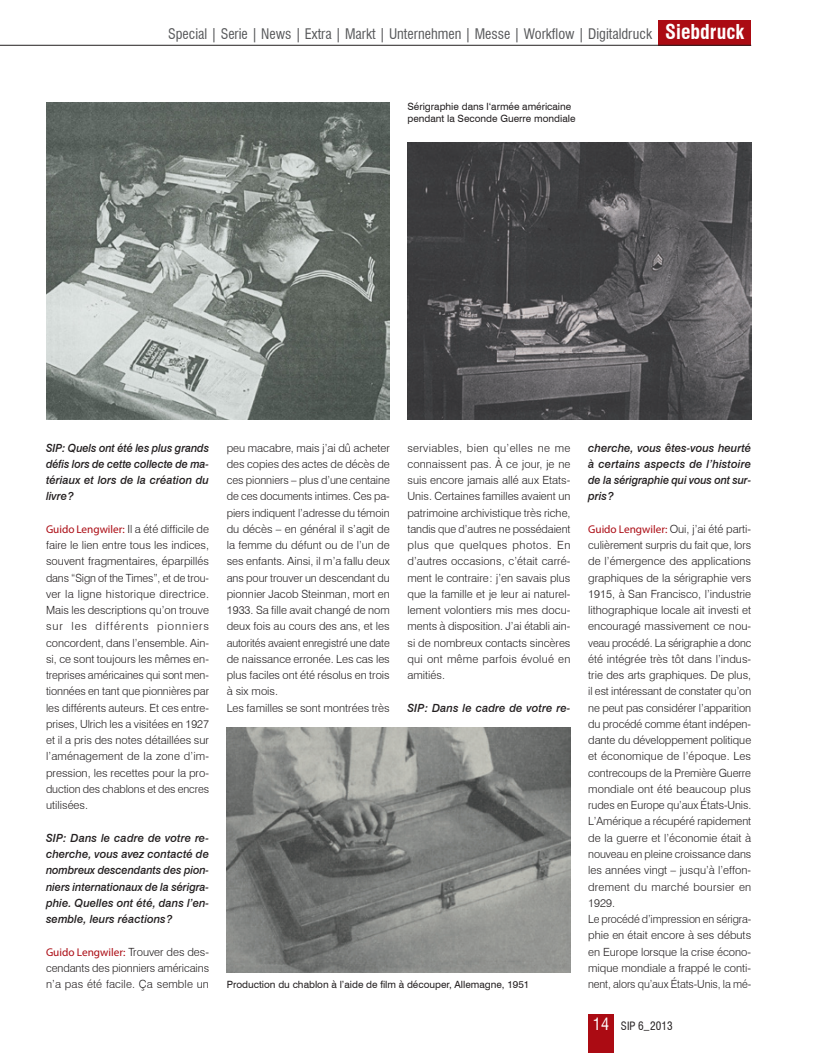
<style>
.page{position:relative;width:815px;height:1053px;background:#fff}
.page>*{position:absolute;margin:0;border:0;box-sizing:border-box;transform-origin:0 0}
.t1{font:condensed 16.25px "Swiss 721 BT";color:#fff}
.t2{font:condensed 14.25px "Swiss 721 BT";color:#57585a}
._01_Grundtext{font:300 11.25px/16.2px "Swiss 721 BT";color:#231f20;text-align:justify}
._01_Interviewfragen{font:italic 500 11.25px/16.2px "Swiss 721 BT";color:#231f20;text-align:justify}
._01_Grundtext-2{font:300 11.25px/16.2px "Swiss 721 BT";color:#231f20;text-align:justify;scale:.96 1}
.t3{font:condensed 11.25px "Swiss 721 BT";color:#231f20}
._01_Bildunterschrift{font:10px "Swiss 721 BT";color:#231f20}
.s1{font-weight:700;font-size:20px;color:#fff}
.s2{font-family:"Myriad Pro";font-weight:400;color:#ab0b13}
</style>
<div class="page">
<div style="left:588px;top:1014px;width:26px;height:38px;background:#ab0b13"></div>
<div style="left:659px;top:20px;width:92px;height:25px;background:#ab0b13"></div>
<hr style="left:0;top:45px;width:751px;height:1px;background:#231f20">
<img style="left:227px;top:727px;width:343px;height:245px">
<img style="left:46px;top:102px;width:344px;height:317px">
<img style="left:407px;top:142px;width:344px;height:277px">
<p class="t2" style="left:168px;top:25px;width:577px">Special | Serie | News | Extra | Markt | Unternehmen | Messe | Workflow | Digitaldruck <span class="s1">Siebdruck</span></p>
<p class="_01_Bildunterschrift" style="left:407px;top:100px;width:165px">Sérigraphie dans l‘armée américaine</p>
<p class="_01_Bildunterschrift" style="left:407px;top:113px;width:170px">pendant la Seconde Guerre mondiale</p>
<p class="_01_Interviewfragen" style="left:46px;top:439px;width:165px">SIP: Quels ont été les plus grands défis lors de cette collecte de ma&shy;tériaux et lors de la création du livre?</p>
<p class="_01_Grundtext" style="left:46px;top:520px;width:165px"><span class="s2">Guido Lengwiler:</span> Il a été difficile de faire le lien entre tous les indices, souvent fragmentaires, éparpillés dans “Sign of the Times”, et de trou&shy;ver la ligne historique directrice.<br>Mais les descriptions qu’on trouve sur les différents pionniers concordent, dans l’ensemble. Ain&shy;si, ce sont toujours les mêmes en&shy;treprises américaines qui sont men&shy;tionnées en tant que pionnières par les différents auteurs. Et ces entre&shy;prises, Ulrich les a visitées en 1927 et il a pris des notes détaillées sur l’aménagement de la zone d’im&shy;pression, les recettes pour la pro&shy;duction des chablons et des encres utilisées.</p>
<p class="_01_Interviewfragen" style="left:46px;top:829px;width:165px">SIP: Dans le cadre de votre re&shy;cherche, vous avez contacté de nombreux descendants des pion&shy;niers internationaux de la sérigra&shy;phie. Quelles ont été, dans l’en&shy;semble, leurs réactions?</p>
<p class="_01_Grundtext" style="left:46px;top:943px;width:165px"><span class="s2">Guido Lengwiler:</span> Trouver des des&shy;cendants des pionniers américains n’a pas été facile. Ça semble un</p>
<p class="_01_Grundtext" style="left:227px;top:439px;width:165px">peu macabre, mais j’ai dû acheter des copies des actes de décès de ces pionniers – plus d’une centaine de ces documents intimes. Ces pa&shy;piers indiquent l’adresse du témoin du décès – en général il s’agit de la femme du défunt ou de l’un de ses enfants. Ainsi, il m’a fallu deux ans pour trouver un descendant du pionnier Jacob Steinman, mort en 1933. Sa fille avait changé de nom deux fois au cours des ans, et les autorités avaient enregistré une date de naissance erronée. Les cas les plus faciles ont été résolus en trois à six mois.</p>
<p class="_01_Grundtext" style="left:227px;top:699px;width:164px">Les familles se sont montrées très</p>
<p class="_01_Grundtext" style="left:407px;top:439px;width:165px">serviables, bien qu’elles ne me connaissent pas. À ce jour, je ne suis encore jamais allé aux Etats-Unis. Certaines familles avaient un patrimoine archivistique très riche, tandis que d’autres ne possédaient plus que quelques photos. En d’autres occasions, c’était carré&shy;ment le contraire: j’en savais plus que la famille et je leur ai naturel&shy;lement volontiers mis mes docu&shy;ments à disposition. J’ai établi ain&shy;si de nombreux contacts sincères qui ont même parfois évolué en amitiés.</p>
<p class="_01_Interviewfragen" style="left:407px;top:699px;width:164px">SIP: Dans le cadre de votre re-</p>
<p class="_01_Bildunterschrift" style="left:227px;top:977px;width:304px">Production du chablon à l’aide de film à découper, Allemagne, 1951</p>
<p class="_01_Interviewfragen" style="left:588px;top:439px;width:165px">cherche, vous êtes-vous heurté à certains aspects de l’histoire de la sérigraphie qui vous ont sur&shy;pris?</p>
<p class="_01_Grundtext" style="left:588px;top:520px;width:165px"><span class="s2">Guido Lengwiler:</span> Oui, j’ai été parti&shy;culièrement surpris du fait que, lors de l’émergence des applications graphiques de la sérigraphie vers 1915, à San Francisco, l’industrie lithographique locale ait investi et encouragé massivement ce nou&shy;veau procédé. La sérigraphie a donc été intégrée très tôt dans l’indus&shy;trie des arts graphiques. De plus, il est intéressant de constater qu’on ne peut pas considérer l’apparition du procédé comme étant indépen&shy;dante du développement politique et économique de l’époque. Les contrecoups de la Première Guerre mondiale ont été beaucoup plus rudes en Europe qu’aux États-Unis.<br>L’Amérique a récupéré rapidement de la guerre et l’économie était à nouveau en pleine croissance dans les années vingt – jusqu’à l’effon&shy;drement du marché boursier en 1929.</p>
<p class="_01_Grundtext-2" style="left:588px;top:910px;width:171px">Le procédé d’impression en sérigra&shy;phie en était encore à ses débuts en Europe lorsque la crise écono&shy;mique mondiale a frappé le conti&shy;nent, alors qu’aux États-Unis, la mé-</p>
<h1 class="t1" style="left:593px;top:1014px;width:18px">14</h1>
<p class="t3" style="left:621px;top:1019px;width:53px">SIP 6_2013</p>
</div>
